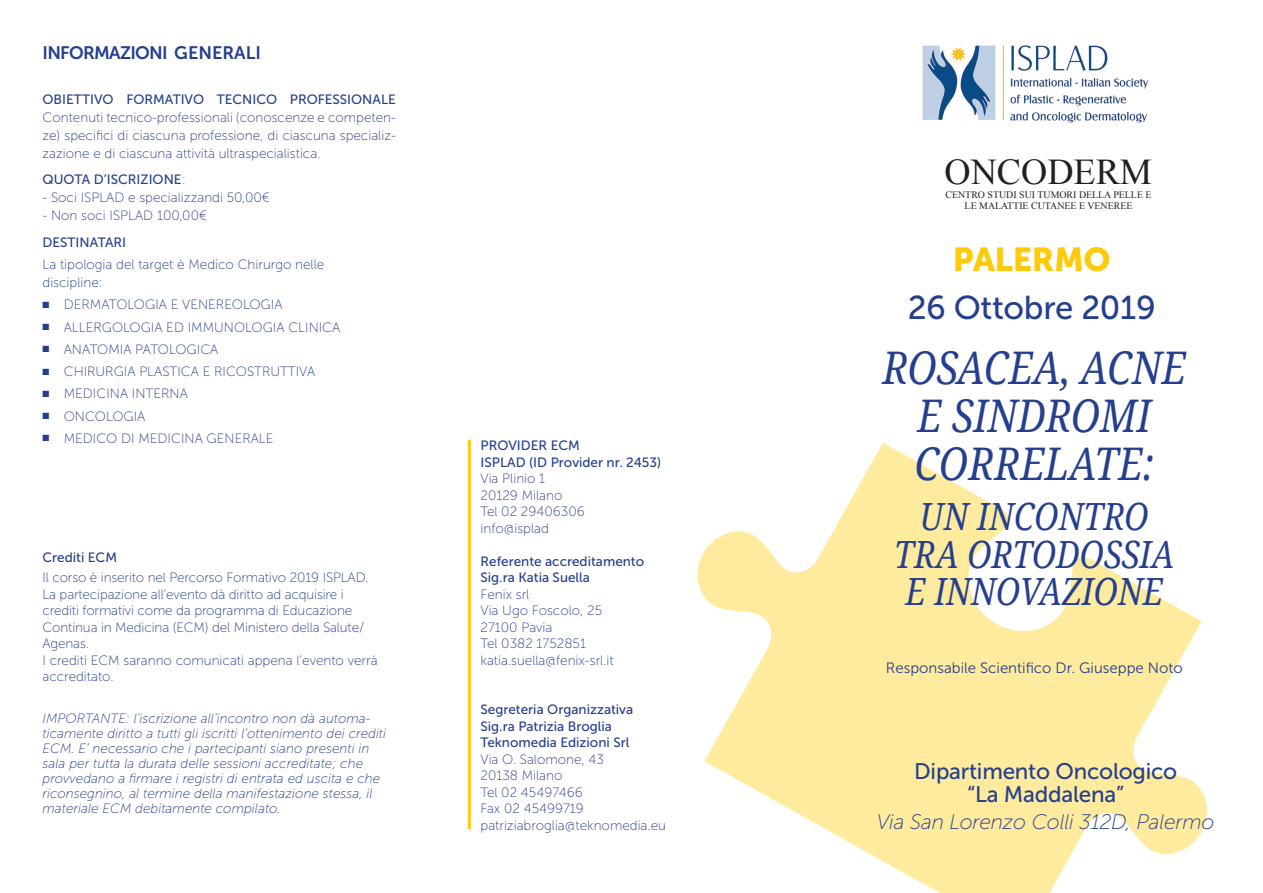
<style>
.page{position:relative;width:1263px;height:893px;background:#fff}
.page>*{position:absolute;margin:0;border:0;box-sizing:border-box;transform-origin:0 0}
.t1{font:italic 45px/48px "Noto Serif";color:#253f8e;text-align:center;scale:.87 1}
.t2{font:italic 37.5px/37.5px "Noto Serif";color:#253f8e;text-align:center;scale:.87 1}
.t3{font:36.3px "Times New Roman";color:#231f20}
.t4{font:33px "Museo Sans 500";letter-spacing:-.01em;color:#253f8e}
.t5{font:33px "Museo Sans 900";letter-spacing:-.01em;color:#feca0a}
.t6{font:22.5px/22.5px "Museo Sans 500";letter-spacing:-.01em;color:#253f8e;text-align:center}
.t7{font:italic 21px "Museo Sans 100";letter-spacing:-.01em;color:#253f8e}
.t8{font:18px "Museo Sans 700";letter-spacing:-.04em;color:#253f8e}
.t9{font:15px "Museo Sans 300";color:#253f8e}
.t10{font:13.5px/16.5px "Museo Sans 100";color:#253f8e}
.t11{font:italic 13.5px/15px "Museo Sans 100";color:#253f8e}
.t12{font:13.5px/16.5px "Museo Sans 500";color:#253f8e}
.t13{font:9.9px/11.2px "Times New Roman";color:#231f20;text-align:center}
.s1{font-family:"Museo Sans 100"}
</style>
<div class="page">
<svg style="left:697px;top:443px;width:510px;height:450px;fill:#feeb9d"></svg>
<img style="left:922px;top:45px;width:227px;height:78px">
<hr style="left:468px;top:440px;width:3px;height:389px;background:#feca0a">
<h3 class="t8" style="left:43px;top:43px;width:220px">INFORMAZIONI GENERALI</h3>
<p class="t12" style="left:43px;top:91px;width:355px">OBIETTIVO FORMATIVO TECNICO PROFESSIONALE</p>
<p class="t10" style="left:43px;top:108px;width:355px;line-height:18px;text-align:justify">Contenuti tecnico-professionali (conoscenze e competen&shy;ze) specifici di ciascuna professione, di ciascuna specializ&shy;zazione e di ciascuna attività ultraspecialistica.</p>
<p class="t12" style="left:43px;top:172px;width:145px">QUOTA D’ISCRIZIONE<span class="s1">:</span></p>
<p class="t10" style="left:43px;top:190px;width:229px">- Soci ISPLAD e specializzandi 50,00€</p>
<p class="t10" style="left:43px;top:208px;width:166px">- Non soci ISPLAD 100,00€</p>
<p class="t12" style="left:43px;top:234px;width:85px">DESTINATARI</p>
<p class="t10" style="left:43px;top:256px;width:283px;line-height:18px">La tipologia del target è Medico Chirurgo nelle discipline:</p>
<p class="t10" style="left:43px;top:297px;width:241px">■ DERMATOLOGIA E VENEREOLOGIA</p>
<p class="t10" style="left:43px;top:319px;width:299px">■ ALLERGOLOGIA ED IMMUNOLOGIA CLINICA</p>
<p class="t10" style="left:43px;top:341px;width:177px">■ ANATOMIA PATOLOGICA</p>
<p class="t10" style="left:43px;top:363px;width:274px">■ CHIRURGIA PLASTICA E RICOSTRUTTIVA</p>
<p class="t10" style="left:43px;top:386px;width:147px">■ MEDICINA INTERNA</p>
<p class="t10" style="left:43px;top:408px;width:104px">■ ONCOLOGIA</p>
<p class="t10" style="left:43px;top:430px;width:232px">■ MEDICO DI MEDICINA GENERALE</p>
<p class="t12" style="left:43px;top:549px;width:76px">Crediti ECM</p>
<p class="t10" style="left:43px;top:569px;width:337px">Il corso è inserito nel Percorso Formativo 2019 ISPLAD.<br>La partecipazione all’evento dà diritto ad acquisire i crediti formativi come da programma di Educazione Continua in Medicina (ECM) del Ministero della Salute/ Agenas.<br>I crediti ECM saranno comunicati appena l’evento verrà accreditato.</p>
<p class="t11" style="left:43px;top:711px;width:345px">IMPORTANTE: l’iscrizione all’incontro non dà automa&shy;ticamente diritto a tutti gli iscritti l’ottenimento dei crediti ECM. E’ necessario che i partecipanti siano presenti in sala per tutta la durata delle sessioni accreditate; che provvedano a firmare i registri di entrata ed uscita e che riconsegnino, al termine della manifestazione stessa, il materiale ECM debitamente compilato.</p>
<p class="t12" style="left:480px;top:437px;width:182px">PROVIDER ECM<br>ISPLAD (ID Provider nr. 2453)</p>
<p class="t10" style="left:480px;top:470px;width:106px">Via Plinio 1<br>20129 Milano<br>Tel 02 29406306 info@isplad</p>
<p class="t12" style="left:480px;top:553px;width:165px">Referente accreditamento<br>Sig.ra Katia Suella</p>
<p class="t10" style="left:480px;top:586px;width:135px">Fenix srl<br>Via Ugo Foscolo, 25<br>27100 Pavia<br>Tel 0382 1752851 katia.suella@fenix-srl.it</p>
<p class="t12" style="left:480px;top:701px;width:154px">Segreteria Organizzativa<br>Sig.ra Patrizia Broglia<br>Teknomedia Edizioni Srl</p>
<p class="t10" style="left:480px;top:751px;width:187px">Via O. Salomone, 43<br>20138 Milano<br>Tel 02 45497466<br>Fax 02 45499719 patriziabroglia@teknomedia.eu</p>
<h3 class="t3" style="left:944px;top:148px;width:209px">ONCODERM</h3>
<p class="t13" style="left:945px;top:189px;width:208px">CENTRO STUDI SUI TUMORI DELLA PELLE E<br>LE MALATTIE CUTANEE E VENEREE</p>
<h3 class="t5" style="left:953px;top:240px;width:159px">PALERMO</h3>
<h3 class="t4" style="left:908px;top:289px;width:250px">26 Ottobre 2019</h3>
<h1 class="t1" style="left:882px;top:342px;width:351px">ROSACEA, ACNE<br>E SINDROMI<br>CORRELATE:</h1>
<h2 class="t2" style="left:894px;top:497px;width:324px">UN INCONTRO<br>TRA ORTODOSSIA<br>E INNOVAZIONE</h2>
<p class="t9" style="left:886px;top:660px;width:298px">Responsabile Scientifico Dr. Giuseppe Noto</p>
<h3 class="t6" style="left:914px;top:760px;width:264px">Dipartimento Oncologico “La Maddalena”</h3>
<h3 class="t7" style="left:877px;top:810px;width:339px">Via San Lorenzo Colli 312D, Palermo</h3>
</div>
